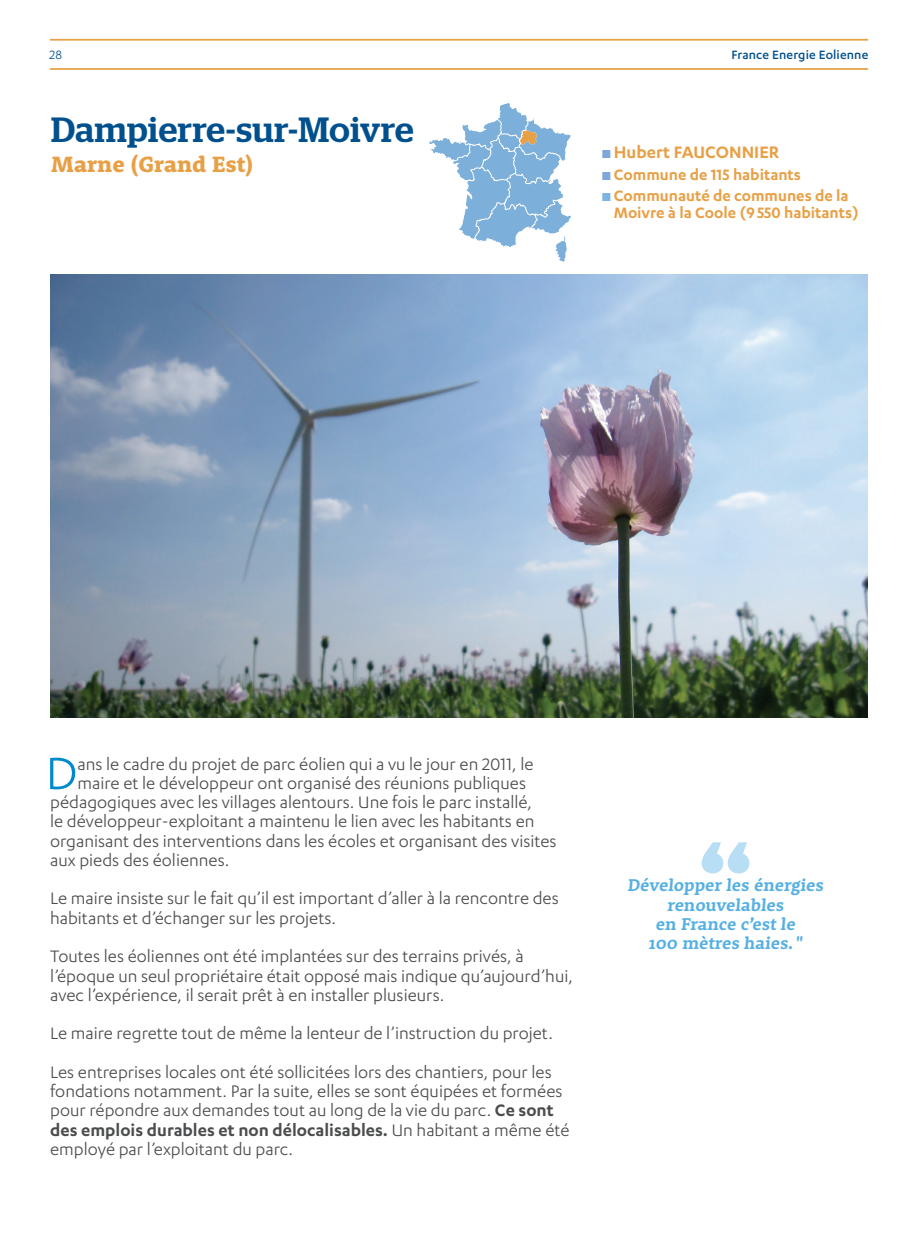
<style>
.page{position:relative;width:918px;height:1241px;background:#fff}
.page>*{position:absolute;margin:0;border:0;box-sizing:border-box;transform-origin:0 0}
.t1{font:51.62px "Karbon";color:#008ace}
.t2{font:500 35px "Stag";letter-spacing:.015em;color:#00508d}
.t3{font:800 22.75px "Rooney";color:#e8a046}
.t4{font:19.25px/19.2px "Karbon";color:#4b4c4d}
.t5{font:600 19.25px "Karbon";color:#e8a046}
.t6{font:600 17.5px/16.6px "Karbon";color:#e8a046}
.t7{font:700 17.5px/19.2px "Rooney";color:#57b0e2;text-align:center}
.t8{font:500 14px "Karbon";letter-spacing:.01em;color:#00508d}
.t9{font:14px "Karbon";color:#00508d}
.s1{font-family:"Ludwig Pro";font-weight:100;font-size:17.5px;color:#7ea8d9}
.s2{font-family:"Ludwig Pro";font-weight:100;color:#7ea8d9}
.s3{font-family:"Ludwig Pro";font-weight:100;color:#7bb3e1}
.s4{font-weight:600}
</style>
<div class="page">
<hr style="left:50px;top:39px;width:817px;height:2px;background:#e8a046">
<hr style="left:50px;top:68px;width:817px;height:2px;background:#e8a046">
<img style="left:50px;top:275px;width:818px;height:443px">
<svg style="left:701px;top:842px;width:48px;height:31px"></svg>
<svg style="left:429px;top:103px;width:142px;height:159px"></svg>
<p class="t9" style="left:50px;top:47px;width:14px">28</p>
<p class="t8" style="left:731px;top:47px;width:138px">France Energie Eolienne</p>
<p class="t2" style="left:51px;top:109px;width:364px">Dampierre-sur-Moivre</p>
<p class="t3" style="left:51px;top:149px;width:204px">Marne (Grand Est)</p>
<p class="t5" style="left:602px;top:141px;width:178px"><span class="s1">◼</span> Hubert FAUCONNIER</p>
<p class="t6" style="left:602px;top:165px;width:200px"><span class="s2">◼</span> Commune de 115 habitants</p>
<p class="t6" style="left:614px;top:187px;width:247px;text-indent:-11px"><span class="s3">◼</span> Communauté de communes de la<br>Moivre à la Coole (9 550 habitants)</p>
<p class="t1" style="left:46px;top:744px;width:33px">D</p>
<p class="t4" style="left:78px;top:753px;width:457px">ans le cadre du projet de parc éolien qui a vu le jour en 2011, le</p>
<p class="t4" style="left:78px;top:772px;width:450px">maire et le développeur ont organisé des réunions publiques</p>
<p class="t4" style="left:50px;top:792px;width:483px">pédagogiques avec les villages alentours. Une fois le parc installé,</p>
<p class="t4" style="left:50px;top:811px;width:486px">le développeur-exploitant a maintenu le lien avec les habitants en</p>
<p class="t4" style="left:50px;top:830px;width:508px">organisant des interventions dans les écoles et organisant des visites</p>
<p class="t4" style="left:50px;top:849px;width:181px">aux pieds des éoliennes.</p>
<p class="t4" style="left:50px;top:888px;width:510px">Le maire insiste sur le fait qu’il est important d’aller à la rencontre des habitants et d’échanger sur les projets.</p>
<p class="t4" style="left:50px;top:946px;width:524px">Toutes les éoliennes ont été implantées sur des terrains privés, à l’époque un seul propriétaire était opposé mais indique qu’aujourd’hui, avec l’expérience, il serait prêt à en installer plusieurs.</p>
<p class="t4" style="left:50px;top:1023px;width:504px">Le maire regrette tout de même la lenteur de l’instruction du projet.</p>
<p class="t4" style="left:50px;top:1061px;width:521px">Les entreprises locales ont été sollicitées lors des chantiers, pour les fondations notamment. Par la suite, elles se sont équipées et formées pour répondre aux demandes tout au long de la vie du parc. <span class="s4">Ce sont des emplois durables et non délocalisables.</span> Un habitant a même été employé par l’exploitant du parc.</p>
<p class="t7" style="left:627px;top:875px;width:200px">Développer les énergies renouvelables<br>en France c’est le<br>100 mètres haies. "</p>
</div>
